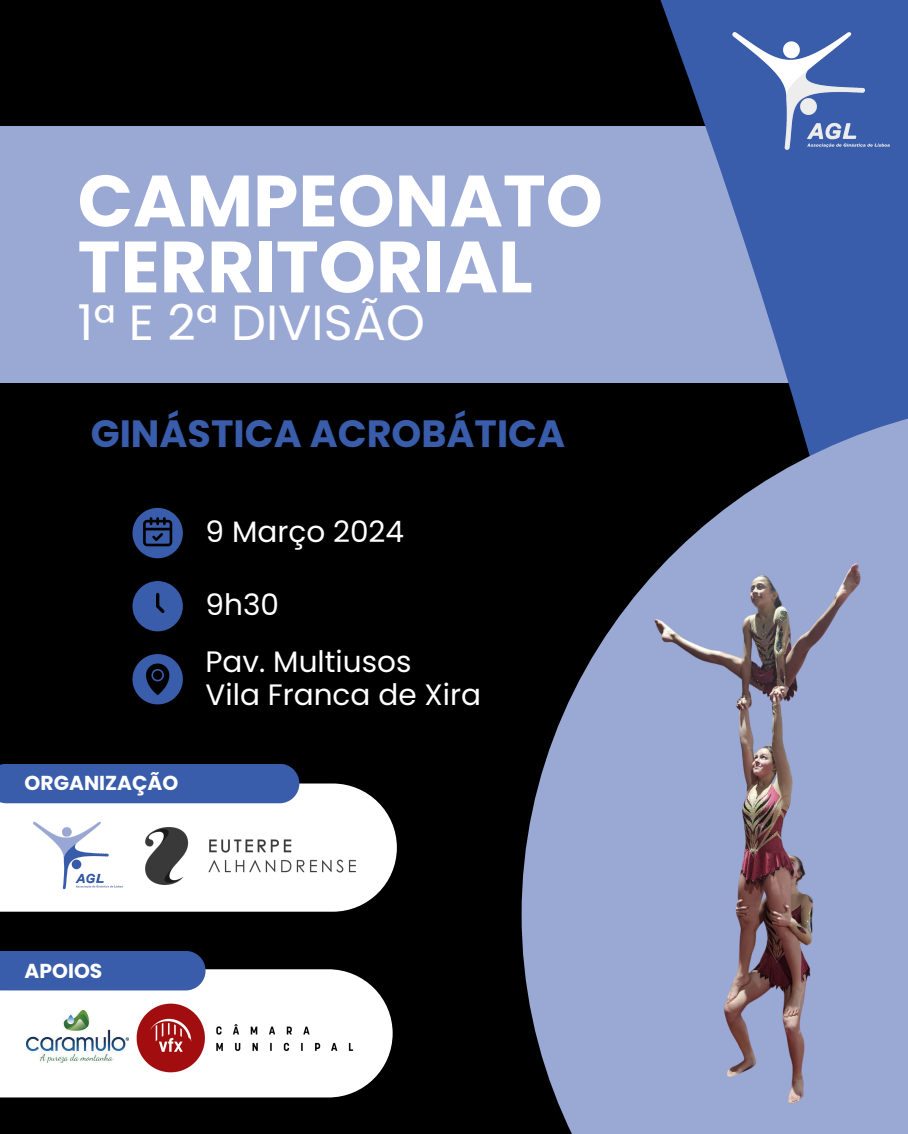
<style>
.page{position:relative;width:908px;height:1134px;background:#fff}
.page>*{position:absolute;margin:0;border:0;box-sizing:border-box;transform-origin:0 0}
.t1{font:700 72.56px/66px "Poppins";color:#fff}
.t2{font:49.36px "Poppins";color:#fff}
.t3{font:700 38px "Poppins";color:#395daa}
.t4{font:29.48px/33.2px "Poppins";color:#fff}
.t5{font:700 20.2px "Poppins";color:#fff}
</style>
<div class="page">
<div style="left:0;top:0;width:907px;height:1134px;background:#000"></div>
<div style="left:0;top:127px;width:897px;height:256px;background:#9aa8d4"></div>
<svg style="left:613px;top:0;width:294px;height:400px;fill:#395daa"></svg>
<svg style="left:521px;top:400px;width:386px;height:653px"></svg>
<svg style="left:0;top:784px;width:396px;height:128px;background:#eceded"></svg>
<svg style="left:132px;top:654px;width:51px;height:50px"></svg>
<div style="left:0;top:764px;width:299px;height:39px;background:#395daa"></div>
<svg style="left:132px;top:581px;width:51px;height:50px"></svg>
<svg style="left:132px;top:508px;width:51px;height:50px"></svg>
<img style="left:29px;top:821px;width:97px;height:69px">
<img style="left:724px;top:29px;width:173px;height:123px">
<svg style="left:0;top:969px;width:392px;height:128px;background:#ebebeb"></svg>
<img style="left:27px;top:1011px;width:101px;height:51px">
<div style="left:0;top:951px;width:205px;height:39px;background:#395daa"></div>
<img style="left:541px;top:508px;width:366px;height:626px">
<img style="left:134px;top:999px;width:234px;height:75px">
<img style="left:145px;top:828px;width:210px;height:57px">
<p class="t1" style="left:78px;top:168px;width:526px">CAMPEONATO<br>TERRITORIAL</p>
<p class="t2" style="left:78px;top:288px;width:348px">1ª E 2ª DIVISÃO</p>
<p class="t3" style="left:91px;top:407px;width:476px">GINÁSTICA ACROBÁTICA</p>
<h3 class="t4" style="left:205px;top:515px;width:200px">9 Março 2024</h3>
<h4 class="t4" style="left:205px;top:589px;width:75px">9h30</h4>
<h3 class="t5" style="left:25px;top:769px;width:155px">ORGANIZAÇÃO</h3>
<p class="t4" style="left:205px;top:645px;width:277px">Pav. Multiusos<br>Vila Franca de Xira</p>
<p class="t5" style="left:25px;top:956px;width:79px">APOIOS</p>
</div>
